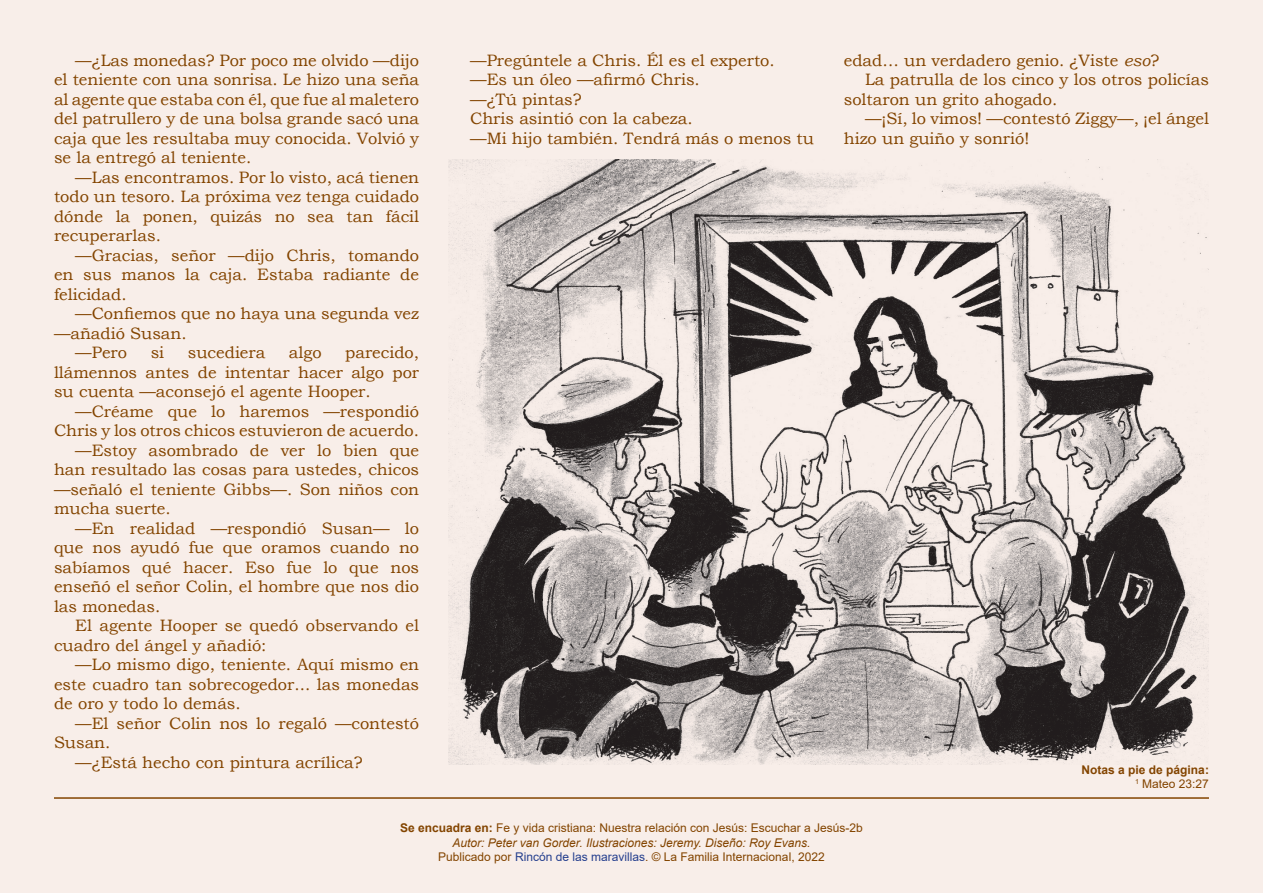
<style>
.page{position:relative;width:1263px;height:893px;background:#f8eee9}
.page>*{position:absolute;margin:0;border:0;box-sizing:border-box;transform-origin:0 0}
.t1{font:16.5px/19.5px "Bookman Old Style";color:#834400;text-align:justify}
.t2{font:12px/14.4px "Arial";color:#834400;text-align:center}
.t3{font:700 12px/14.4px "Arial";color:#834400;text-align:right}
.s1{font-style:italic}
.s2{font-weight:400}
.s3{font-weight:700}
.s4{color:#253f8e}
</style>
<div class="page">
<hr style="left:54px;top:797px;width:1155px;height:2px;background:#834400">
<img style="left:449px;top:159px;width:760px;height:605px">
<p class="t1" style="left:54px;top:51px;width:367px;text-indent:21px">—¿Las monedas? Por poco me olvido —dijo el teniente con una sonrisa. Le hizo una seña al agente que estaba con él, que fue al maletero del patrullero y de una bolsa grande sacó una caja que les resultaba muy conocida. Volvió y se la entregó al teniente.</p>
<p class="t1" style="left:54px;top:168px;width:367px;text-indent:21px">—Las encontramos. Por lo visto, acá tienen todo un tesoro. La próxima vez tenga cuidado dónde la ponen, quizás no sea tan fácil recuperarlas.</p>
<p class="t1" style="left:54px;top:246px;width:367px;text-indent:21px">—Gracias, señor —dijo Chris, tomando en sus manos la caja. Estaba radiante de felicidad.</p>
<p class="t1" style="left:75px;top:304px;width:345px">—Confiemos que no haya una segunda vez</p>
<p class="t1" style="left:54px;top:324px;width:134px">—añadió Susan.</p>
<p class="t1" style="left:75px;top:343px;width:53px">—Pero</p>
<p class="t1" style="left:151px;top:343px;width:15px">si</p>
<p class="t1" style="left:188px;top:343px;width:79px">sucediera</p>
<p class="t1" style="left:289px;top:343px;width:34px">algo</p>
<p class="t1" style="left:54px;top:343px;width:367px;text-indent:291px">parecido, llámennos antes de intentar hacer algo por su cuenta —aconsejó el agente Hooper.</p>
<p class="t1" style="left:75px;top:402px;width:345px">—Créame que lo haremos —respondió</p>
<p class="t1" style="left:54px;top:421px;width:367px">Chris y los otros chicos estuvieron de acuerdo.</p>
<p class="t1" style="left:75px;top:441px;width:345px">—Estoy asombrado de ver lo bien que</p>
<p class="t1" style="left:54px;top:460px;width:367px">han resultado las cosas para ustedes, chicos</p>
<p class="t1" style="left:54px;top:480px;width:367px">—señaló el teniente Gibbs—. Son niños con</p>
<p class="t1" style="left:54px;top:499px;width:118px">mucha suerte.</p>
<p class="t1" style="left:75px;top:519px;width:345px">—En realidad —respondió Susan— lo</p>
<p class="t1" style="left:54px;top:538px;width:367px">que nos ayudó fue que oramos cuando no</p>
<p class="t1" style="left:54px;top:558px;width:367px">sabíamos qué hacer. Eso fue lo que nos</p>
<p class="t1" style="left:54px;top:577px;width:367px">enseñó el señor Colin, el hombre que nos dio</p>
<p class="t1" style="left:54px;top:597px;width:108px">las monedas.</p>
<p class="t1" style="left:75px;top:616px;width:345px">El agente Hooper se quedó observando el</p>
<p class="t1" style="left:54px;top:636px;width:214px">cuadro del ángel y añadió:</p>
<p class="t1" style="left:75px;top:655px;width:345px">—Lo mismo digo, teniente. Aquí mismo en</p>
<p class="t1" style="left:54px;top:675px;width:367px">este cuadro tan sobrecogedor... las monedas</p>
<p class="t1" style="left:54px;top:694px;width:188px">de oro y todo lo demás.</p>
<p class="t1" style="left:75px;top:714px;width:345px">—El señor Colin nos lo regaló —contestó</p>
<p class="t1" style="left:54px;top:733px;width:58px">Susan.</p>
<p class="t1" style="left:75px;top:753px;width:289px">—¿Está hecho con pintura acrílica?</p>
<p class="t1" style="left:470px;top:51px;width:345px;text-align:left">—Pregúntele a Chris. Él es el experto. —Es un óleo —afirmó Chris.<br>—¿Tú pintas?<br>Chris asintió con la cabeza.<br>—Mi hijo también. Tendrá más o menos tu</p>
<p class="t1" style="left:844px;top:51px;width:317px">edad… un verdadero genio. ¿Viste <span class="s1">eso</span>?</p>
<p class="t1" style="left:865px;top:70px;width:345px">La patrulla de los cinco y los otros policías</p>
<p class="t1" style="left:844px;top:90px;width:215px">soltaron un grito ahogado.</p>
<p class="t1" style="left:865px;top:109px;width:345px">—¡Sí, lo vimos! —contestó Ziggy—, ¡el ángel</p>
<p class="t1" style="left:844px;top:129px;width:187px">hizo un guiño y sonrió!</p>
<p class="t3" style="left:1081px;top:762px;width:129px">Notas a pie de página:<br><sup>1</sup> <span class="s2">Mateo 23:27</span></p>
<p class="t2" style="left:400px;top:821px;width:464px"><span class="s3">Se encuadra en:</span> Fe y vida cristiana: Nuestra relación con Jesús: Escuchar a Jesús-2b<br><span class="s1">Autor: Peter van Gorder. Ilustraciones: Jeremy. Diseño: Roy Evans.<br></span>Publicado por <span class="s4">Rincón de las maravillas</span>. © La Familia Internacional, 2022</p>
</div>
